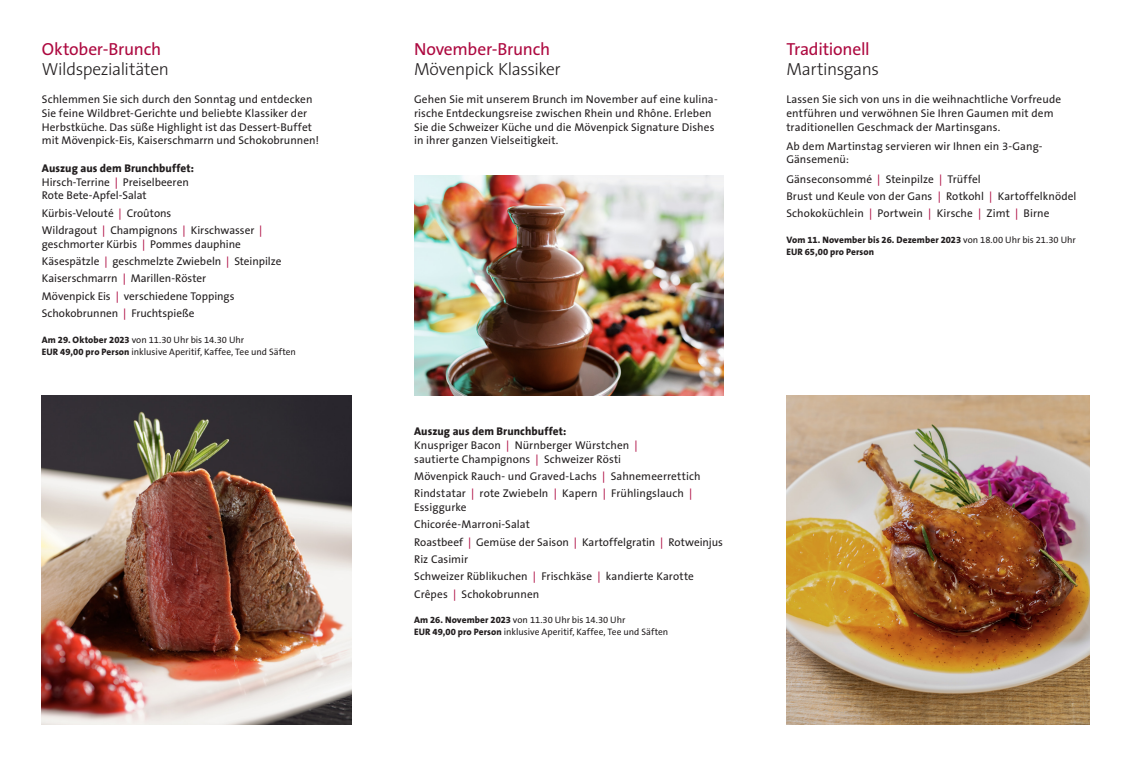
<style>
.page{position:relative;width:1131px;height:766px;background:#fff}
.page>*{position:absolute;margin:0;border:0;box-sizing:border-box;transform-origin:0 0}
.t1{font:300 17.5px "The Sans";letter-spacing:-.025em;color:#231f20}
.t2{font:17.5px "The Sans B5 Plain";letter-spacing:-.015em;color:#ad083f}
.t3{font:11.25px/17.2px "The Sans B5 Plain";letter-spacing:.005em;color:#231f20}
.t4{font:800 11.25px "The Sans";letter-spacing:.01em;color:#231f20}
.t5{font:9.38px/11.9px "The Sans B5 Plain";color:#231f20}
.t6{font:800 9.38px/11.9px "The Sans B8";letter-spacing:.01em;color:#231f20}
.s1{color:#ad083f}
.s2{font-family:"The Sans B8";font-weight:800}
.s3{font-family:"The Sans B5 Plain";font-weight:400}
</style>
<div class="page">
<img style="left:42px;top:395px;width:309px;height:329px">
<img style="left:414px;top:175px;width:310px;height:220px">
<img style="left:786px;top:395px;width:302px;height:329px">
<h1 class="t2" style="left:42px;top:40px;width:121px">Oktober-Brunch</h1>
<h1 class="t1" style="left:42px;top:54px;width:128px">Wildspezialitäten</h1>
<p class="t3" style="left:42px;top:93px;width:278px;line-height:13.8px">Schlemmen Sie sich durch den Sonntag und entdecken Sie feine Wildbret-Gerichte und beliebte Klassiker der Herbstküche. Das süße Highlight ist das Dessert-Buffet mit Mövenpick-Eis, Kaiserschmarrn und Schokobrunnen!</p>
<p class="t4" style="left:42px;top:158px;width:154px">Auszug aus dem Brunchbuffet:</p>
<p class="t3" style="left:42px;top:175px;width:148px;line-height:13.8px">Hirsch-Terrine <span class="s1">|</span> Preiselbeeren<br>Rote Bete-Apfel-Salat</p>
<p class="t3" style="left:42px;top:205px;width:222px">Kürbis-Velouté <span class="s1">|</span> Croûtons<br>Wildragout <span class="s1">|</span> Champignons <span class="s1">|</span> Kirschwasser <span class="s1">|</span></p>
<p class="t3" style="left:42px;top:236px;width:241px">geschmorter Kürbis <span class="s1">|</span> Pommes dauphine Käsespätzle <span class="s1">|</span> geschmelzte Zwiebeln <span class="s1">|</span> Steinpilze Kaiserschmarrn <span class="s1">|</span> Marillen-Röster<br>Mövenpick Eis <span class="s1">|</span> verschiedene Toppings Schokobrunnen <span class="s1">|</span> Fruchtspieße</p>
<p class="t5" style="left:42px;top:334px;width:256px"><span class="s2">Am 29. Oktober 2023</span> von 11.30 Uhr bis 14.30 Uhr<br><span class="s2">EUR 49,00 pro Person</span> inklusive Aperitif, Kaffee, Tee und Säften</p>
<h1 class="t2" style="left:414px;top:40px;width:137px">November-Brunch</h1>
<h1 class="t1" style="left:414px;top:54px;width:148px">Mövenpick Klassiker</h1>
<p class="t3" style="left:414px;top:93px;width:305px;line-height:13.8px">Gehen Sie mit unserem Brunch im November auf eine kulina&shy;rische Entdeckungsreise zwischen Rhein und Rhône. Erleben Sie die Schweizer Küche und die Mövenpick Signature Dishes in ihrer ganzen Vielseitigkeit.</p>
<h1 class="t2" style="left:786px;top:40px;width:85px">Traditionell</h1>
<h1 class="t1" style="left:786px;top:54px;width:94px">Martinsgans</h1>
<p class="t3" style="left:786px;top:93px;width:276px;line-height:13.8px">Lassen Sie sich von uns in die weihnachtliche Vorfreude entführen und verwöhnen Sie Ihren Gaumen mit dem traditionellen Geschmack der Martinsgans.</p>
<p class="t3" style="left:786px;top:139px;width:258px;line-height:13.8px">Ab dem Martinstag servieren wir Ihnen ein 3-Gang-<br>Gänsemenü:</p>
<p class="t3" style="left:786px;top:170px;width:292px">Gänseconsommé <span class="s1">|</span> Steinpilze <span class="s1">|</span> Trüffel<br>Brust und Keule von der Gans <span class="s1">|</span> Rotkohl <span class="s1">|</span> Kartoffelknödel<br>Schokoküchlein <span class="s1">|</span> Portwein <span class="s1">|</span> Kirsche <span class="s1">|</span> Zimt <span class="s1">|</span> Birne</p>
<p class="t6" style="left:786px;top:234px;width:291px">Vom 11. November bis 26. Dezember 2023 <span class="s3">von 18.00 Uhr bis 21.30 Uhr<br></span>EUR 65,00 pro Person</p>
<p class="t4" style="left:414px;top:422px;width:154px">Auszug aus dem Brunchbuffet:</p>
<p class="t3" style="left:414px;top:438px;width:225px;line-height:13.8px">Knuspriger Bacon <span class="s1">|</span> Nürnberger Würstchen <span class="s1">| </span>sautierte Champignons <span class="s1">|</span> Schweizer Rösti</p>
<p class="t3" style="left:414px;top:468px;width:288px">Mövenpick Rauch- und Graved-Lachs <span class="s1">|</span> Sahnemeerrettich<br>Rindstatar <span class="s1">|</span> rote Zwiebeln <span class="s1">|</span> Kapern <span class="s1">|</span> Frühlingslauch <span class="s1">|</span></p>
<p class="t3" style="left:414px;top:499px;width:310px">Essiggurke<br>Chicorée-Marroni-Salat<br>Roastbeef <span class="s1">|</span> Gemüse der Saison <span class="s1">|</span> Kartoffelgratin <span class="s1">|</span> Rotweinjus<br>Riz Casimir<br>Schweizer Rüblikuchen <span class="s1">|</span> Frischkäse <span class="s1">|</span> kandierte Karotte<br>Crêpes <span class="s1">|</span> Schokobrunnen</p>
<p class="t5" style="left:414px;top:614px;width:256px"><span class="s2">Am 26. November 2023</span> von 11.30 Uhr bis 14.30 Uhr<br><span class="s2">EUR 49,00 pro Person</span> inklusive Aperitif, Kaffee, Tee und Säften</p>
</div>
